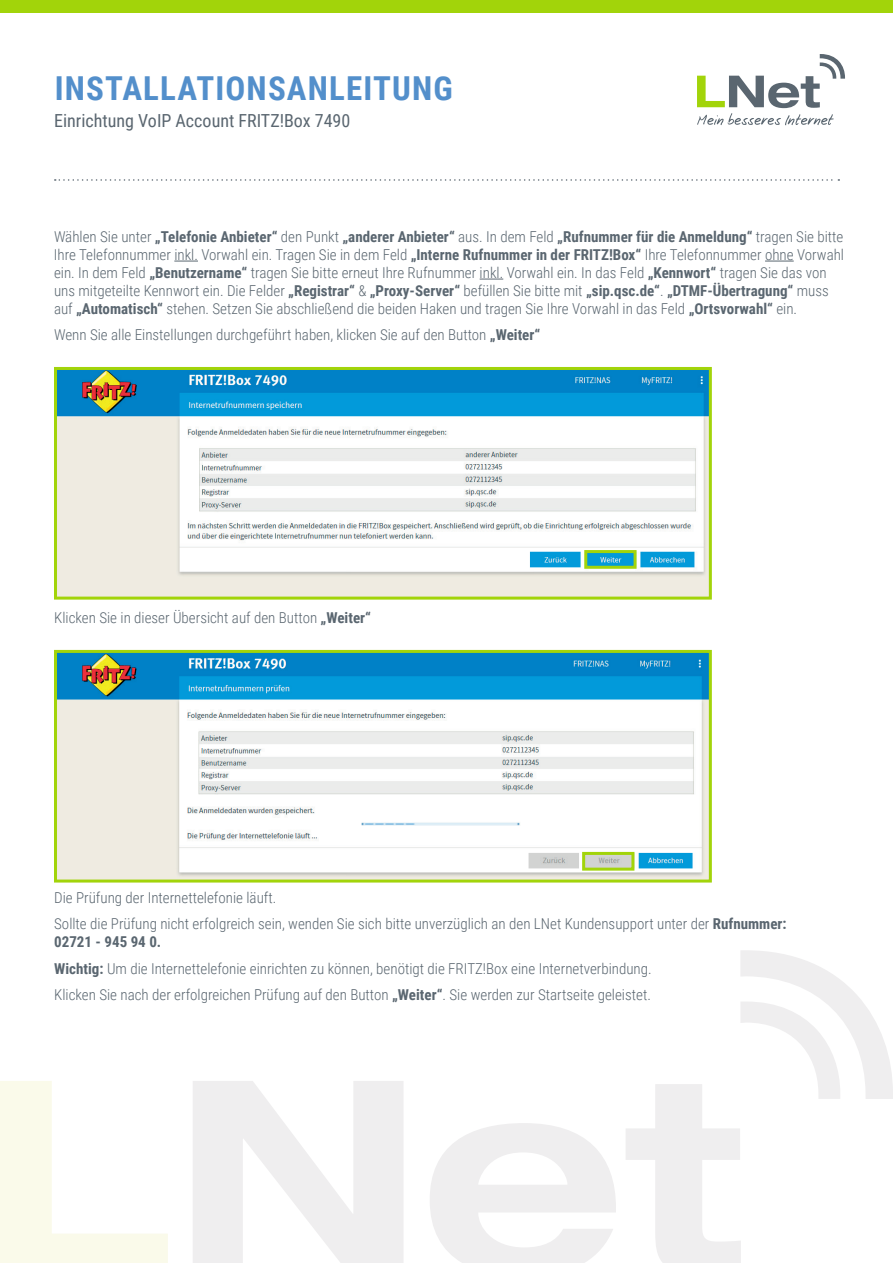
<style>
.page{position:relative;width:893px;height:1263px;background:#fff}
.page>*{position:absolute;margin:0;border:0;box-sizing:border-box;transform-origin:0 0}
.t1{font:700 33px "Roboto Condensed";letter-spacing:.035em;color:#538fcb}
.t2{font:18px "Roboto Condensed";color:#5a6670}
.t3{font:300 15px/18px "Roboto Condensed";color:#5a6670}
.s1{font-weight:700}
</style>
<div class="page">
<div style="left:0;top:0;width:893px;height:13px;background:#a2d40a"></div>
<svg style="left:697px;top:54px;width:148px;height:71px"></svg>
<svg style="left:0;top:1081px;width:168px;height:182px"></svg>
<svg style="left:193px;top:1081px;width:210px;height:182px"></svg>
<svg style="left:430px;top:1123px;width:186px;height:140px"></svg>
<svg style="left:626px;top:950px;width:267px;height:313px"></svg>
<svg style="left:55px;top:179px;width:784px;height:2px"></svg>
<img style="left:58px;top:371px;width:650px;height:225px">
<div style="left:54px;top:367px;width:658px;height:233px;border:3px solid #a2d40a"></div>
<div style="left:584px;top:550px;width:53px;height:19px;border:3px solid #a2d40a"></div>
<svg style="left:174px;top:261px;width:24px;height:1px"></svg>
<svg style="left:765px;top:261px;width:29px;height:1px"></svg>
<svg style="left:480px;top:279px;width:23px;height:1px"></svg>
<img style="left:58px;top:654px;width:650px;height:224px">
<div style="left:54px;top:650px;width:658px;height:232px;border:3px solid #a2d40a"></div>
<div style="left:582px;top:852px;width:52px;height:19px;border:3px solid #a2d40a"></div>
<h1 class="t1" style="left:55px;top:65px;width:400px">INSTALLATIONSANLEITUNG</h1>
<p class="t2" style="left:54px;top:108px;width:298px">Einrichtung VoIP Account FRITZ!Box 7490</p>
<p class="t3" style="left:54px;top:227px;width:792px">Wählen Sie unter <span class="s1">„Telefonie Anbieter“</span> den Punkt <span class="s1">„anderer Anbieter“</span> aus. In dem Feld <span class="s1">„Rufnummer für die Anmeldung“</span> tragen Sie bitte Ihre Telefonnummer inkl. Vorwahl ein. Tragen Sie in dem Feld <span class="s1">„Interne Rufnummer in der FRITZ!Box“</span> Ihre Telefonnummer ohne Vorwahl ein. In dem Feld <span class="s1">„Benutzername“</span> tragen Sie bitte erneut Ihre Rufnummer inkl. Vorwahl ein. In das Feld <span class="s1">„Kennwort“</span> tragen Sie das von uns mitgeteilte Kennwort ein. Die Felder <span class="s1">„Registrar“</span> &amp; <span class="s1">„Proxy-Server“</span> befüllen Sie bitte mit <span class="s1">„sip.qsc.de“</span>. <span class="s1">„DTMF-Übertragung“</span> muss auf <span class="s1">„Automatisch“</span> stehen. Setzen Sie abschließend die beiden Haken und tragen Sie Ihre Vorwahl in das Feld <span class="s1">„Ortsvorwahl“</span> ein.</p>
<p class="t3" style="left:54px;top:326px;width:488px">Wenn Sie alle Einstellungen durchgeführt haben, klicken Sie auf den Button <span class="s1">„Weiter“</span></p>
<p class="t3" style="left:54px;top:608px;width:318px">Klicken Sie in dieser Übersicht auf den Button <span class="s1">„Weiter“</span></p>
<p class="t3" style="left:54px;top:884px;width:734px;line-height:26.5px">Die Prüfung der Internettelefonie läuft.<br>Sollte die Prüfung nicht erfolgreich sein, wenden Sie sich bitte unverzüglich an den LNet Kundensupport unter der <span class="s1">Rufnummer:</span></p>
<p class="t3" style="left:54px;top:928px;width:599px;line-height:26.5px"><span class="s1">02721 - 945 94 0.<br>Wichtig:</span> Um die Internettelefonie einrichten zu können, benötigt die FRITZ!Box eine Internetverbindung.<br>Klicken Sie nach der erfolgreichen Prüfung auf den Button <span class="s1">„Weiter“</span>. Sie werden zur Startseite geleistet.</p>
</div>
